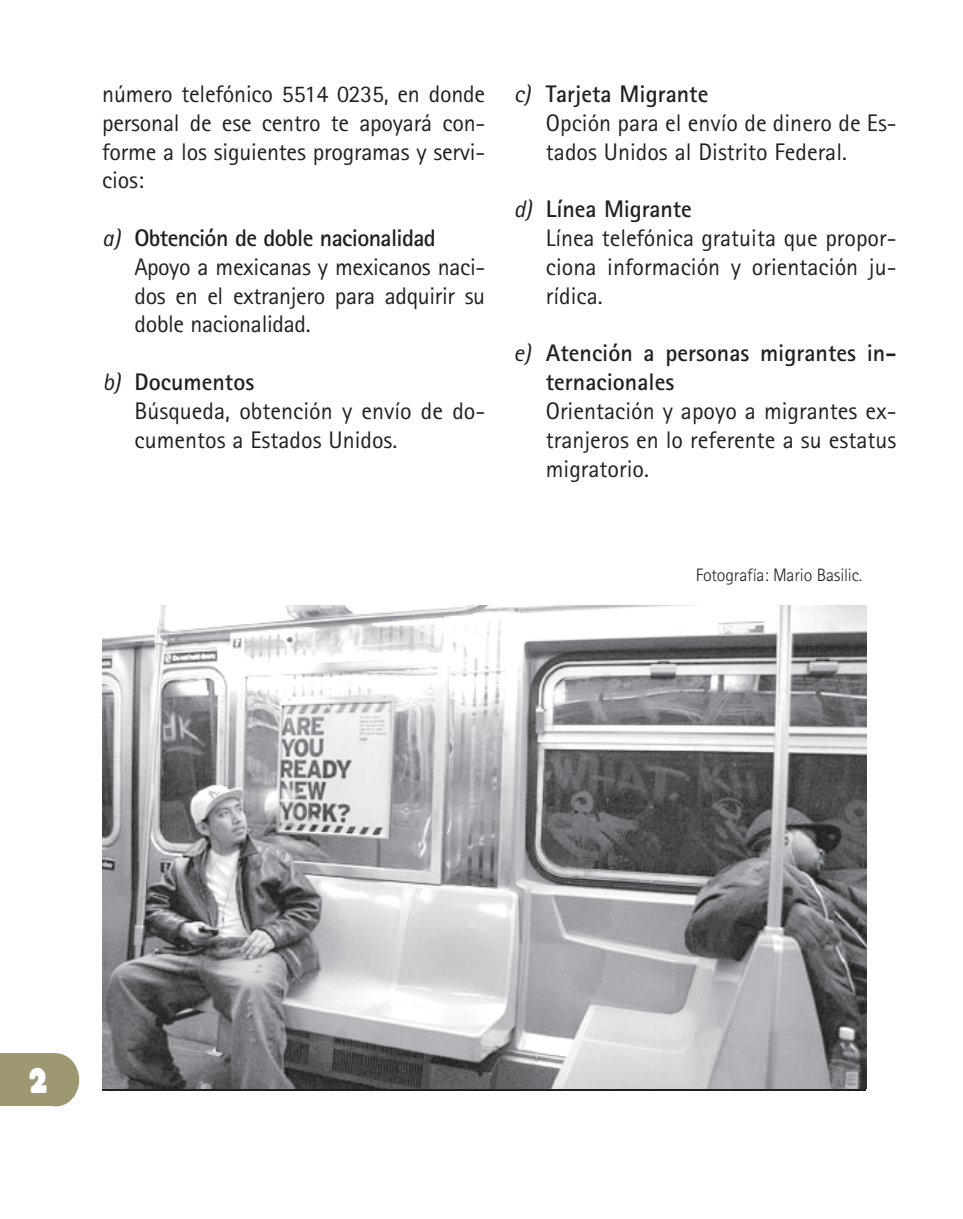
<style>
.page{position:relative;width:963px;height:1219px;background:#fff}
.page>*{position:absolute;margin:0;border:0;box-sizing:border-box;transform-origin:0 0}
.t1{font:36.6px "Block T Heav";color:#fff;scale:.76 1}
.t2{font:24px/28.8px "Rotis Sans Serif Std";color:#231f20}
.t3{font:700 24px/28.8px "Rotis Sans Serif Std";color:#231f20}
.t4{font:300 18px "Rotis Sans Serif Std";letter-spacing:-.01em;color:#231f20}
.s1{font-style:italic}
.s2{font-weight:700}
.s3{font-weight:400;font-style:italic}
</style>
<div class="page">
<div style="left:0;top:1053px;width:55px;height:53px;background:#9d9871"></div>
<div style="left:33px;top:1053px;width:46px;height:53px;background:#9d9871;border-radius:50%"></div>
<img style="left:102px;top:605px;width:764px;height:483px">
<p class="t2" style="left:102px;top:79px;width:384px;text-align:justify">número telefónico 5514 0235, en donde personal de ese centro te apoyará con&shy;forme a los siguientes programas y servi&shy;cios:</p>
<p class="t2" style="left:134px;top:223px;width:352px;text-indent:-32px"><span class="s1">a)</span> <span class="s2">Obtención de doble nacionalidad<br></span>Apo yo a mexicanas y mexicanos naci&shy;dos en el extranjero para adquirir su doble nacionalidad.</p>
<p class="t2" style="left:135px;top:367px;width:352px;text-indent:-32px"><span class="s1">b)</span> <span class="s2">Documentos<br></span>Búsqueda, obtención y envío de do - cumentos a Estados Unidos.</p>
<p class="t2" style="left:546px;top:79px;width:352px;text-indent:-32px"><span class="s1">c)</span> <span class="s2">Tarjeta Migrante<br></span>Opción para el en vío de dinero de Es - tados Unidos al Distrito Federal.</p>
<p class="t2" style="left:546px;top:194px;width:352px;text-indent:-32px"><span class="s1">d)</span> <span class="s2">Línea Migrante<br></span>Línea telefónica gra tuita que propor&shy;ciona información y orientación ju - rídica.</p>
<p class="t3" style="left:546px;top:338px;width:352px;text-indent:-32px"><span class="s3">e)</span> Atención a personas migrantes in - ter nacio na les</p>
<p class="t2" style="left:546px;top:396px;width:352px;text-align:justify">Orientación y apoyo a migrantes ex - tranjeros en lo referente a su estatus migratorio.</p>
<p class="t4" style="left:695px;top:564px;width:168px">Fotografía: Mario Basilic.</p>
<h1 class="t1" style="left:29px;top:1060px;width:25px">2</h1>
</div>
